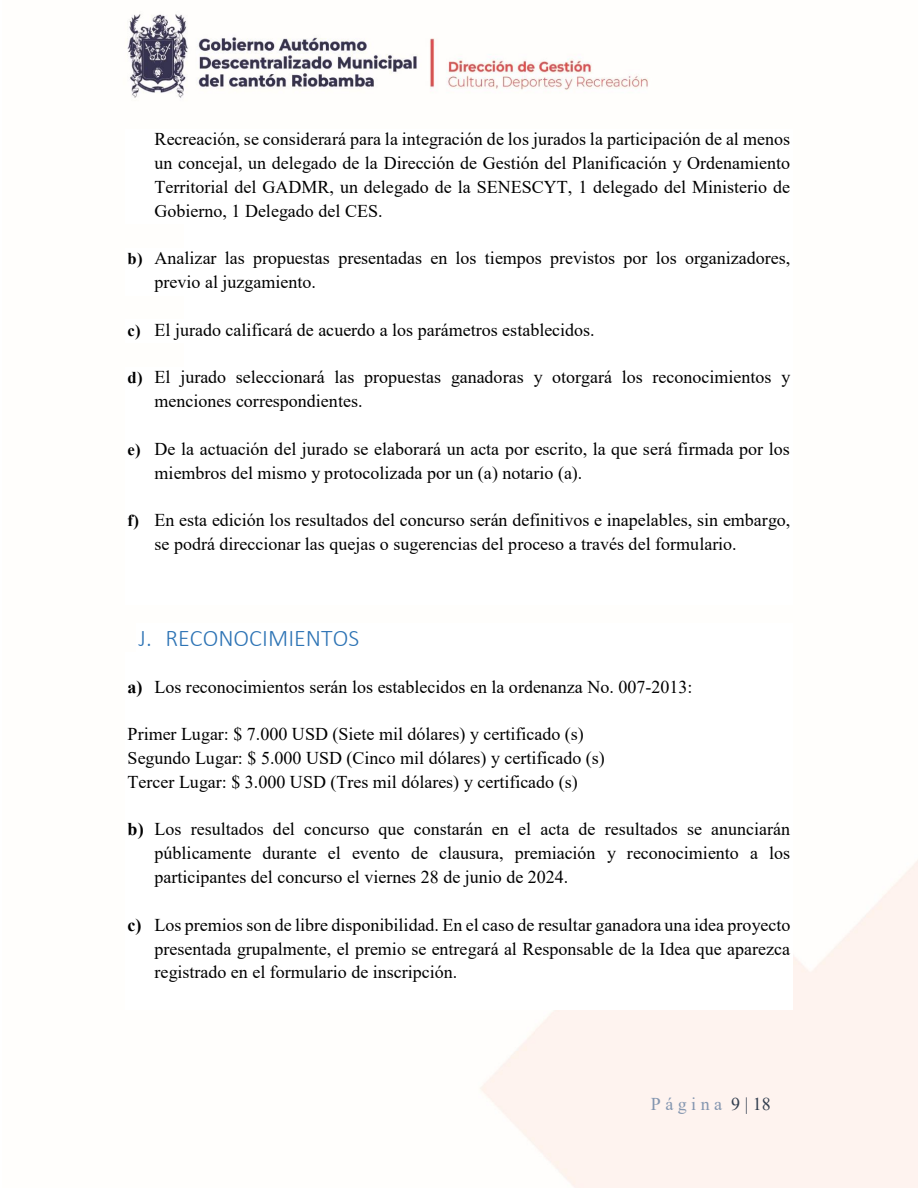
<style>
.page{position:relative;width:918px;height:1188px;background:#fff}
.page>*{position:absolute;margin:0;border:0;box-sizing:border-box;transform-origin:0 0}
.t1{font:300 24px "Calibri";color:#2e74b5}
.t2{font:18px/23.7px "Times New Roman";color:#000}
.t3{font:18px "Times New Roman";letter-spacing:.245em;color:#8496b0}
.s1{font-weight:700;font-size:16.5px}
.s2{font-weight:700}
.s3{color:#323e4f}
</style>
<div class="page">
<img style="left:127px;top:14px;width:791px;height:1174px">
<div style="left:125px;top:129px;width:668px;height:24px;background:#fff"></div>
<div style="left:125px;top:153px;width:668px;height:24px;background:#fff"></div>
<div style="left:125px;top:177px;width:668px;height:23px;background:#fff"></div>
<div style="left:125px;top:200px;width:668px;height:24px;background:#fff"></div>
<div style="left:185px;top:224px;width:608px;height:24px;background:#fff"></div>
<div style="left:125px;top:248px;width:668px;height:24px;background:#fff"></div>
<div style="left:125px;top:272px;width:668px;height:24px;background:#fff"></div>
<div style="left:185px;top:296px;width:608px;height:24px;background:#fff"></div>
<div style="left:125px;top:320px;width:668px;height:23px;background:#fff"></div>
<div style="left:185px;top:343px;width:608px;height:24px;background:#fff"></div>
<div style="left:125px;top:367px;width:668px;height:24px;background:#fff"></div>
<div style="left:125px;top:391px;width:668px;height:24px;background:#fff"></div>
<div style="left:125px;top:415px;width:668px;height:24px;background:#fff"></div>
<div style="left:125px;top:439px;width:668px;height:23px;background:#fff"></div>
<div style="left:125px;top:462px;width:668px;height:24px;background:#fff"></div>
<div style="left:125px;top:486px;width:668px;height:24px;background:#fff"></div>
<div style="left:125px;top:510px;width:668px;height:24px;background:#fff"></div>
<div style="left:125px;top:534px;width:668px;height:24px;background:#fff"></div>
<div style="left:125px;top:558px;width:668px;height:23px;background:#fff"></div>
<div style="left:125px;top:581px;width:668px;height:24px;background:#fff"></div>
<div style="left:136px;top:623px;width:657px;height:29px;background:#fff"></div>
<div style="left:125px;top:652px;width:668px;height:24px;background:#fff"></div>
<div style="left:125px;top:676px;width:668px;height:24px;background:#fff"></div>
<div style="left:125px;top:700px;width:668px;height:24px;background:#fff"></div>
<div style="left:125px;top:724px;width:668px;height:24px;background:#fff"></div>
<div style="left:125px;top:748px;width:668px;height:23px;background:#fff"></div>
<div style="left:125px;top:771px;width:668px;height:24px;background:#fff"></div>
<div style="left:125px;top:795px;width:668px;height:24px;background:#fff"></div>
<div style="left:125px;top:819px;width:668px;height:24px;background:#fff"></div>
<div style="left:125px;top:843px;width:668px;height:24px;background:#fff"></div>
<div style="left:125px;top:867px;width:668px;height:24px;background:#fff"></div>
<div style="left:125px;top:891px;width:668px;height:23px;background:#fff"></div>
<div style="left:125px;top:914px;width:668px;height:24px;background:#fff"></div>
<div style="left:125px;top:938px;width:668px;height:24px;background:#fff"></div>
<div style="left:125px;top:962px;width:668px;height:24px;background:#fff"></div>
<div style="left:125px;top:986px;width:668px;height:24px;background:#fff"></div>
<p class="t2" style="left:155px;top:127px;width:637px;text-align:justify">Recreación, se considerará para la integración de los jurados la participación de al menos un concejal, un delegado de la Dirección de Gestión del Planificación y Ordenamiento Territorial del GADMR, un delegado de la SENESCYT, 1 delegado del Ministerio de Gobierno, 1 Delegado del CES.</p>
<p class="t2" style="left:155px;top:246px;width:637px;text-indent:-27px"><span class="s1">b)</span> Analizar las propuestas presentadas en los tiempos previstos por los organizadores, previo al juzgamiento.</p>
<p class="t2" style="left:128px;top:317px;width:469px"><span class="s1">c)</span> El jurado calificará de acuerdo a los parámetros establecidos.</p>
<p class="t2" style="left:155px;top:365px;width:637px;text-indent:-27px"><span class="s1">d)</span> El jurado seleccionará las propuestas ganadoras y otorgará los reconocimientos y menciones correspondientes.</p>
<p class="t2" style="left:155px;top:436px;width:637px;text-indent:-27px"><span class="s1">e)</span> De la actuación del jurado se elaborará un acta por escrito, la que será firmada por los miembros del mismo y protocolizada por un (a) notario (a).</p>
<p class="t2" style="left:155px;top:508px;width:637px;text-indent:-27px"><span class="s1">f)</span> En esta edición los resultados del concurso serán definitivos e inapelables, sin embargo, se podrá direccionar las quejas o sugerencias del proceso a través del formulario.</p>
<h1 class="t1" style="left:138px;top:623px;width:222px">J. RECONOCIMIENTOS</h1>
<p class="t2" style="left:128px;top:674px;width:566px"><span class="s2">a)</span> Los reconocimientos serán los establecidos en la ordenanza No. 007-2013:</p>
<p class="t2" style="left:128px;top:722px;width:479px">Primer Lugar: $ 7.000 USD (Siete mil dólares) y certificado (s)<br>Segundo Lugar: $ 5.000 USD (Cinco mil dólares) y certificado (s)<br>Tercer Lugar: $ 3.000 USD (Tres mil dólares) y certificado (s)</p>
<p class="t2" style="left:155px;top:817px;width:637px;text-align:justify;text-indent:-27px"><span class="s2">b)</span> Los resultados del concurso que constarán en el acta de resultados se anunciarán públicamente durante el evento de clausura, premiación y reconocimiento a los participantes del concurso el viernes 28 de junio de 2024.</p>
<p class="t2" style="left:155px;top:912px;width:637px;text-align:justify;text-indent:-27px"><span class="s2">c)</span> Los premios son de libre disponibilidad. En el caso de resultar ganadora una idea proyecto presentada grupalmente, el premio se entregará al Responsable de la Idea que aparezca registrado en el formulario de inscripción.</p>
<p class="t3" style="left:651px;top:1091px;width:121px">Página <span class="s3">9| 18</span></p>
</div>
